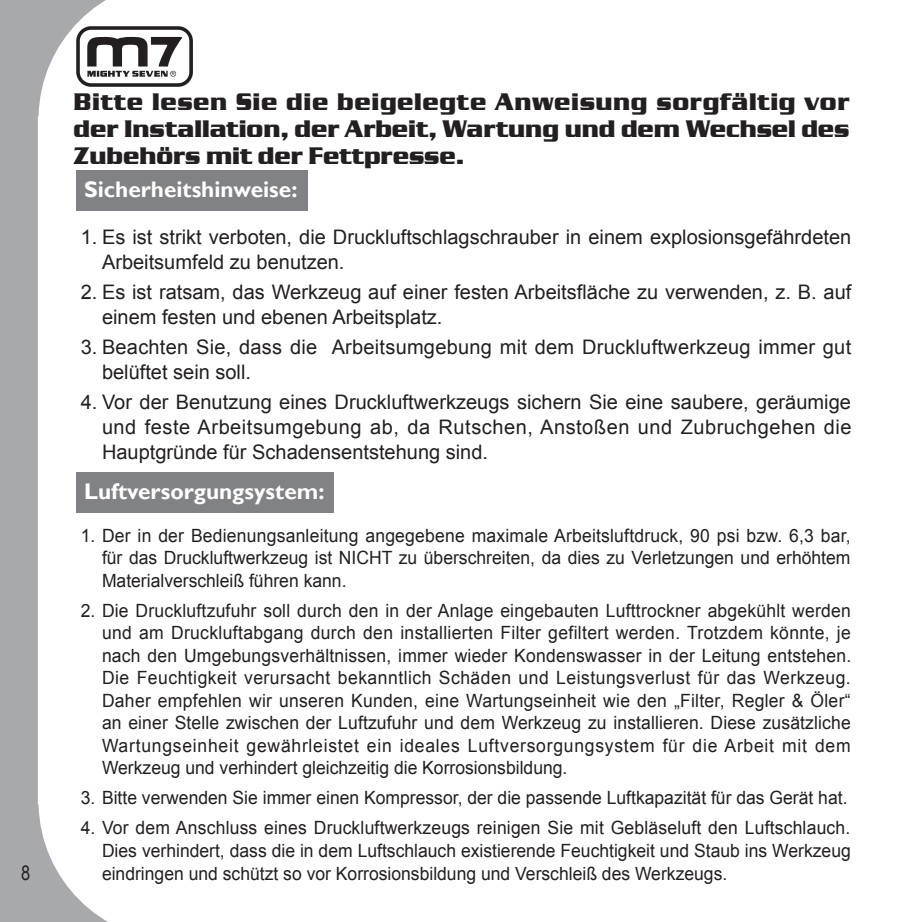
<style>
.page{position:relative;width:922px;height:922px;background:#fff}
.page>*{position:absolute;margin:0;border:0;box-sizing:border-box;transform-origin:0 0}
.t1{font:700 24.75px/27px "Serpentine D";color:#231f20;text-align:justify;scale:.91 1}
.t2{font:700 22.5px "Gill Sans";color:#fff}
.t3{font:20px/25px "Arial";color:#231f20}
.t4{font:20px "Arial Narrow";color:#231f20}
.t5{font:18.25px/22.5px "Arial";color:#231f20;text-align:justify;scale:.96 1}
</style>
<div class="page">
<svg style="left:0;top:0;width:174px;height:921px"></svg>
<svg style="left:76px;top:26px;width:117px;height:61px"></svg>
<div style="left:76px;top:171px;width:232px;height:40px;background:#808285"></div>
<div style="left:76px;top:472px;width:257px;height:40px;background:#808285"></div>
<p class="t4" style="left:21px;top:858px;width:11px">8</p>
<h1 class="t1" style="left:74px;top:88px;width:853px">Bitte lesen Sie die beigelegte Anweisung sorgfältig vor der Installation, der Arbeit, Wartung und dem Wechsel des Zubehörs mit der Fettpresse.</h1>
<p class="t2" style="left:84px;top:176px;width:215px">Sicherheitshinweise:</p>
<p class="t3" style="left:102px;top:224px;width:750px;text-indent:-21px">1. Es ist strikt verboten, die Druckluftschlagschrauber in einem explosionsgefährdeten<br>Arbeitsumfeld zu benutzen.</p>
<p class="t3" style="left:102px;top:279px;width:750px;text-indent:-21px">2. Es ist ratsam, das Werkzeug auf einer festen Arbeitsfläche zu verwenden, z. B. auf einem festen und ebenen Arbeitsplatz.</p>
<p class="t3" style="left:102px;top:334px;width:750px;text-indent:-21px">3. Beachten Sie, dass die Arbeitsumgebung mit dem Druckluftwerkzeug immer gut belüftet sein soll.</p>
<p class="t3" style="left:102px;top:389px;width:751px;text-align:justify;text-indent:-21px">4. Vor der Benutzung eines Druckluftwerkzeugs sichern Sie eine saubere, geräumige und feste Arbeitsumgebung ab, da Rutschen, Anstoßen und Zubruchgehen die Hauptgründe für Schadensentstehung sind.</p>
<p class="t2" style="left:84px;top:477px;width:241px">Luftversorgungsystem:</p>
<p class="t5" style="left:102px;top:524px;width:781px;text-indent:-21px">1. Der in der Bedienungsanleitung angegebene maximale Arbeitsluftdruck, 90 psi bzw. 6,3 bar, für das Druckluftwerkzeug ist NICHT zu überschreiten, da dies zu Verletzungen und erhöhtem Materialverschleiß führen kann.</p>
<p class="t5" style="left:102px;top:599px;width:781px;text-indent:-21px">2. Die Druckluftzufuhr soll durch den in der Anlage eingebauten Lufttrockner abgekühlt werden und am Druckluftabgang durch den installierten Filter gefiltert werden. Trotzdem könnte, je nach den Umgebungsverhältnissen, immer wieder Kondenswasser in der Leitung entstehen.<br>Die Feuchtigkeit verursacht bekanntlich Schäden und Leistungsverlust für das Werkzeug.<br>Daher empfehlen wir unseren Kunden, eine Wartungseinheit wie den „Filter, Regler &amp; Öler“ an einer Stelle zwischen der Luftzufuhr und dem Werkzeug zu installieren. Diese zusätzliche Wartungseinheit gewährleistet ein ideales Luftversorgungsystem für die Arbeit mit dem Werkzeug und verhindert gleichzeitig die Korrosionsbildung.</p>
<p class="t5" style="left:81px;top:786px;width:800px">3. Bitte verwenden Sie immer einen Kompressor, der die passende Luftkapazität für das Gerät hat.</p>
<p class="t5" style="left:102px;top:816px;width:781px;text-indent:-21px">4. Vor dem Anschluss eines Druckluftwerkzeugs reinigen Sie mit Gebläseluft den Luftschlauch.<br>Dies verhindert, dass die in dem Luftschlauch existierende Feuchtigkeit und Staub ins Werkzeug eindringen und schützt so vor Korrosionsbildung und Verschleiß des Werkzeugs.</p>
</div>
